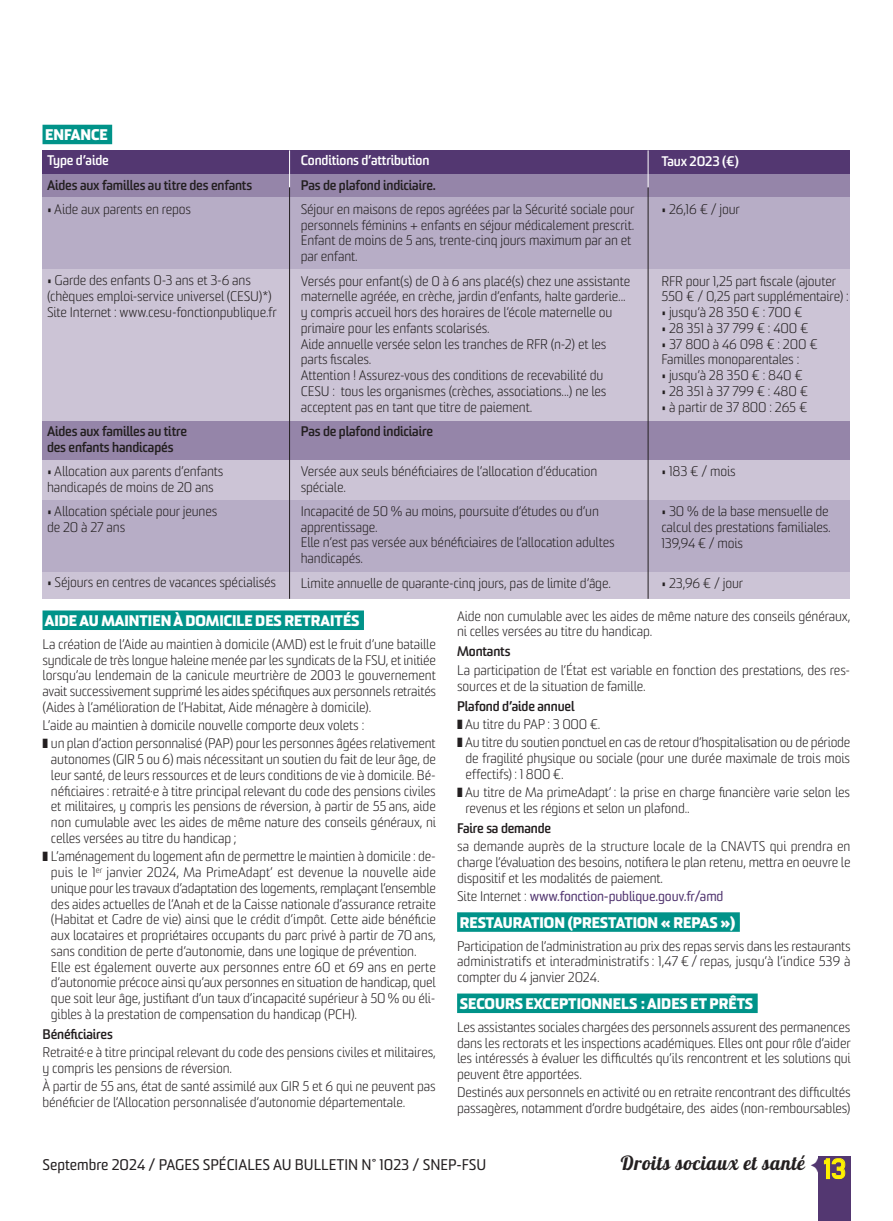
<style>
.page{position:relative;width:893px;height:1221px;background:#fff}
.page>*{position:absolute;margin:0;border:0;box-sizing:border-box;transform-origin:0 0}
.t1{font:19.5px "Lobster 1.4";letter-spacing:.03em;color:#231f20}
.t2{font:800 15px "Sommet";color:#fff}
.t3{font:15px "Sommet";color:#231f20}
.t4{font:300 13.5px/15.8px "Sommet";letter-spacing:-.01em;color:#231f20}
.t5{font:700 13.5px/15.8px "Sommet";letter-spacing:-.01em;color:#231f20}
.t6{font:13.5px "Sommet";letter-spacing:-.01em;color:#533771}
.t7{font:700 13.5px "Sommet";letter-spacing:-.01em;color:#fff}
.s1{color:#009389}
.s2{font-weight:700}
.s3{font-weight:300;color:#231f20}
.s4{color:#533771}
.s5{font-family:"Lastwaerkbold";font-size:28.5px;color:#fff101}
</style>
<div class="page">
<div style="left:43px;top:610px;width:321px;height:20px;background:#009389"></div>
<div style="left:457px;top:912px;width:283px;height:19px;background:#009389"></div>
<div style="left:457px;top:993px;width:301px;height:19px;background:#009389"></div>
<div style="left:43px;top:150px;width:807px;height:24px;background:#533771"></div>
<div style="left:43px;top:174px;width:807px;height:23px;background:#9585a9"></div>
<div style="left:43px;top:420px;width:807px;height:40px;background:#9585a9"></div>
<div style="left:43px;top:460px;width:807px;height:40px;background:#ccc4d6"></div>
<div style="left:43px;top:500px;width:807px;height:72px;background:#b7adc6"></div>
<div style="left:43px;top:572px;width:807px;height:26px;background:#ccc4d6"></div>
<div style="left:43px;top:197px;width:807px;height:73px;background:#b7adc6"></div>
<div style="left:43px;top:270px;width:807px;height:151px;background:#ccc4d6"></div>
<hr style="left:289px;top:150px;width:1px;height:37px;background:#fff">
<hr style="left:289px;top:187px;width:1px;height:411px;background:#231f20">
<hr style="left:648px;top:150px;width:1px;height:37px;background:#fff">
<hr style="left:648px;top:187px;width:1px;height:411px;background:#231f20">
<div style="left:43px;top:125px;width:69px;height:19px;background:#009389"></div>
<div style="left:818px;top:1155px;width:32px;height:65px;background:#533771"></div>
<svg style="left:824px;top:1158px;width:21px;height:20px"></svg>
<p class="t2" style="left:45px;top:126px;width:69px">ENFANCE<span class="s1">I</span></p>
<p class="t7" style="left:47px;top:155px;width:63px">Type d’aide</p>
<p class="t5" style="left:47px;top:178px;width:207px">Aides aux familles au titre des enfants</p>
<p class="t4" style="left:47px;top:202px;width:146px">• Aide aux parents en repos</p>
<p class="t4" style="left:47px;top:274px;width:231px">• Garde des enfants 0-3 ans et 3-6 ans (chèques emploi-service universel (CESU)*)<br>Site Internet : www.cesu-fonctionpublique.fr</p>
<p class="t5" style="left:47px;top:424px;width:141px">Aides aux familles au titre des enfants handicapés</p>
<p class="t4" style="left:47px;top:464px;width:178px">• Allocation aux parents d’enfants handicapés de moins de 20 ans</p>
<p class="t4" style="left:47px;top:504px;width:172px">• Allocation spéciale pour jeunes de 20 à 27 ans</p>
<p class="t4" style="left:47px;top:576px;width:231px">• Séjours en centres de vacances spécialisés</p>
<p class="t7" style="left:301px;top:155px;width:130px">Conditions d’attribution</p>
<p class="t5" style="left:301px;top:178px;width:137px">Pas de plafond indiciaire.</p>
<p class="t4" style="left:301px;top:202px;width:335px">Séjour en maisons de repos agréées par la Sécurité sociale pour personnels féminins + enfants en séjour médicalement prescrit.<br>Enfant de moins de 5 ans, trente-cinq jours maximum par an et par enfant.</p>
<p class="t4" style="left:301px;top:274px;width:331px">Versés pour enfant(s) de 0 à 6 ans placé(s) chez une assistante maternelle agréée, en crèche, jardin d’enfants, halte garderie... y compris accueil hors des horaires de l’école maternelle ou primaire pour les enfants scolarisés.<br>Aide annuelle versée selon les tranches de RFR (n-2) et les parts fiscales.<br>Attention ! Assurez-vous des conditions de recevabilité du CESU : tous les organismes (crèches, associations...) ne les acceptent pas en tant que titre de paiement.</p>
<p class="t5" style="left:301px;top:424px;width:134px">Pas de plafond indiciaire</p>
<p class="t4" style="left:301px;top:464px;width:298px">Versée aux seuls bénéficiaires de l’allocation d’éducation spéciale.</p>
<p class="t4" style="left:301px;top:504px;width:315px">Incapacité de 50 % au moins, poursuite d’études ou d’un apprentissage.<br>Elle n’est pas versée aux bénéficiaires de l’allocation adultes handicapés.</p>
<p class="t4" style="left:301px;top:576px;width:312px">Limite annuelle de quarante-cinq jours, pas de limite d’âge.</p>
<p class="t7" style="left:661px;top:155px;width:79px">Taux 2023 (€)</p>
<p class="t4" style="left:661px;top:203px;width:80px">• 26,16 € / jour</p>
<p class="t4" style="left:661px;top:274px;width:189px">RFR pour 1,25 part fiscale (ajouter<br>550 € / 0,25 part supplémentaire) :</p>
<p class="t4" style="left:661px;top:306px;width:143px">• jusqu’à 28 350 € : 700 €</p>
<p class="t4" style="left:661px;top:321px;width:149px">• 28 351 à 37 799 € : 400 €</p>
<p class="t4" style="left:661px;top:337px;width:158px">• 37 800 à 46 098 € : 200 €<br>Familles monoparentales :</p>
<p class="t4" style="left:661px;top:369px;width:143px">• jusqu’à 28 350 € : 840 €</p>
<p class="t4" style="left:661px;top:384px;width:148px">• 28 351 à 37 799 € : 480 €</p>
<p class="t4" style="left:661px;top:400px;width:147px">• à partir de 37 800 : 265 €</p>
<p class="t4" style="left:661px;top:464px;width:76px">• 183 € / mois</p>
<p class="t4" style="left:661px;top:504px;width:171px">• 30 % de la base mensuelle de calcul des prestations familiales.<br>139,94 € / mois</p>
<p class="t4" style="left:661px;top:576px;width:83px">• 23,96 € / jour</p>
<p class="t2" style="left:45px;top:612px;width:321px">AIDE AU MAINTIEN À DOMICILE DES RETRAITÉS<span class="s1">I</span></p>
<p class="t4" style="left:43px;top:637px;width:395px;text-align:justify">La création de l’Aide au maintien à domicile (AMD) est le fruit d’une bataille syndicale de très longue haleine menée par les syndicats de la FSU, et initiée lorsqu’au lendemain de la canicule meurtrière de 2003 le gouvernement avait successivement supprimé les aides spécifiques aux personnels retraités (Aides à l’amélioration de l’Habitat, Aide ménagère à domicile).</p>
<p class="t4" style="left:43px;top:717px;width:395px;line-height:18.3px">L’aide au maintien à domicile nouvelle comporte deux volets :<br>❚ un plan d’action personnalisé (PAP) pour les personnes âgées relativement</p>
<p class="t4" style="left:51px;top:752px;width:387px;text-align:justify">autonomes (GIR 5 ou 6) mais nécessitant un soutien du fait de leur âge, de leur santé, de leurs ressources et de leurs conditions de vie à domicile. Bé&shy;néficiaires : retraité·e à titre principal relevant du code des pensions civiles et militaires, y compris les pensions de réversion, à partir de 55 ans, aide non cumulable avec les aides de même nature des conseils généraux, ni celles versées au titre du handicap ;</p>
<p class="t4" style="left:51px;top:849px;width:387px;text-indent:-8px">❚ L’aménagement du logement afin de permettre le maintien à domicile : de&shy;puis le 1<sup>er</sup> janvier 2024, Ma PrimeAdapt’ est devenue la nouvelle aide unique pour les travaux d’adaptation des logements, remplaçant l’ensemble des aides actuelles de l’Anah et de la Caisse nationale d’assurance retraite (Habitat et Cadre de vie) ainsi que le crédit d’impôt. Cette aide bénéficie aux locataires et propriétaires occupants du parc privé à partir de 70 ans, sans condition de perte d’autonomie, dans une logique de prévention.<br>Elle est également ouverte aux personnes entre 60 et 69 ans en perte d’autonomie précoce ainsi qu’aux personnes en situation de handicap, quel que soit leur âge, justifiant d’un taux d’incapacité supérieur à 50 % ou éli&shy;gibles à la prestation de compensation du handicap (PCH).</p>
<p class="t5" style="left:42px;top:1027px;width:72px">Bénéficiaires</p>
<p class="t4" style="left:42px;top:1045px;width:395px">Retraité·e à titre principal relevant du code des pensions civiles et militaires, y compris les pensions de réversion.</p>
<p class="t4" style="left:42px;top:1079px;width:395px">À partir de 55 ans, état de santé assimilé aux GIR 5 et 6 qui ne peuvent pas bénéficier de l’Allocation personnalisée d’autonomie départementale.</p>
<p class="t4" style="left:457px;top:609px;width:395px">Aide non cumulable avec les aides de même nature des conseils généraux, ni celles versées au titre du handicap.</p>
<p class="t5" style="left:457px;top:645px;width:55px">Montants</p>
<p class="t4" style="left:457px;top:663px;width:394px">La participation de l’État est variable en fonction des prestations, des res&shy;sources et de la situation de famille.</p>
<p class="t4" style="left:457px;top:698px;width:395px;line-height:18.3px"><span class="s2">Plafond d’aide annuel<br></span>❚ Au titre du PAP : 3 000 €.<br>❚ Au titre du soutien ponctuel en cas de retour d’hospitalisation ou de période</p>
<p class="t4" style="left:466px;top:751px;width:386px">de fragilité physique ou sociale (pour une durée maximale de trois mois effectifs) : 1 800 €.</p>
<p class="t4" style="left:466px;top:785px;width:386px;text-indent:-8px">❚ Au titre de Ma primeAdapt’ : la prise en charge financière varie selon les revenus et les régions et selon un plafond..</p>
<p class="t5" style="left:457px;top:821px;width:96px">Faire sa demande</p>
<p class="t4" style="left:457px;top:839px;width:395px;text-align:justify">sa demande auprès de la structure locale de la CNAVTS qui prendra en charge l’évaluation des besoins, notifiera le plan retenu, mettra en oeuvre le dispositif et les modalités de paiement.</p>
<p class="t6" style="left:457px;top:890px;width:268px"><span class="s3">Site Internet :</span> www.fonction-publique.gouv.fr/amd</p>
<p class="t2" style="left:460px;top:914px;width:282px">RESTAURATION (PRESTATION « REPAS »)<span class="s1">I</span></p>
<p class="t4" style="left:457px;top:939px;width:395px;text-align:justify">Participation de l’administration au prix des repas servis dans les restaurants administratifs et interadministratifs : 1,47 € / repas, jusqu’à l’indice 539 à compter du 4 janvier 2024.</p>
<p class="t2" style="left:460px;top:995px;width:299px">SECOURS EXCEPTIONNELS : AIDES ET PRÊTS<span class="s1">I</span></p>
<p class="t4" style="left:457px;top:1020px;width:395px;text-align:justify">Les assistantes sociales chargées des personnels assurent des permanences dans les rectorats et les inspections académiques. Elles ont pour rôle d’aider les intéressés à évaluer les difficultés qu’ils rencontrent et les solutions qui peuvent être apportées.</p>
<p class="t4" style="left:457px;top:1085px;width:395px">Destinés aux personnels en activité ou en retraite rencontrant des difficultés passagères, notamment d’ordre budgétaire, des aides (non-remboursables)</p>
<p class="t3" style="left:43px;top:1159px;width:445px">Septembre 2024 / PAGES SPÉCIALES AU BULLETIN N° 1023 / SNEP-FSU</p>
<h1 class="t1" style="left:621px;top:1150px;width:227px">Droits sociaux et santé <span class="s4">✦</span><span class="s5">13</span></h1>
</div>
